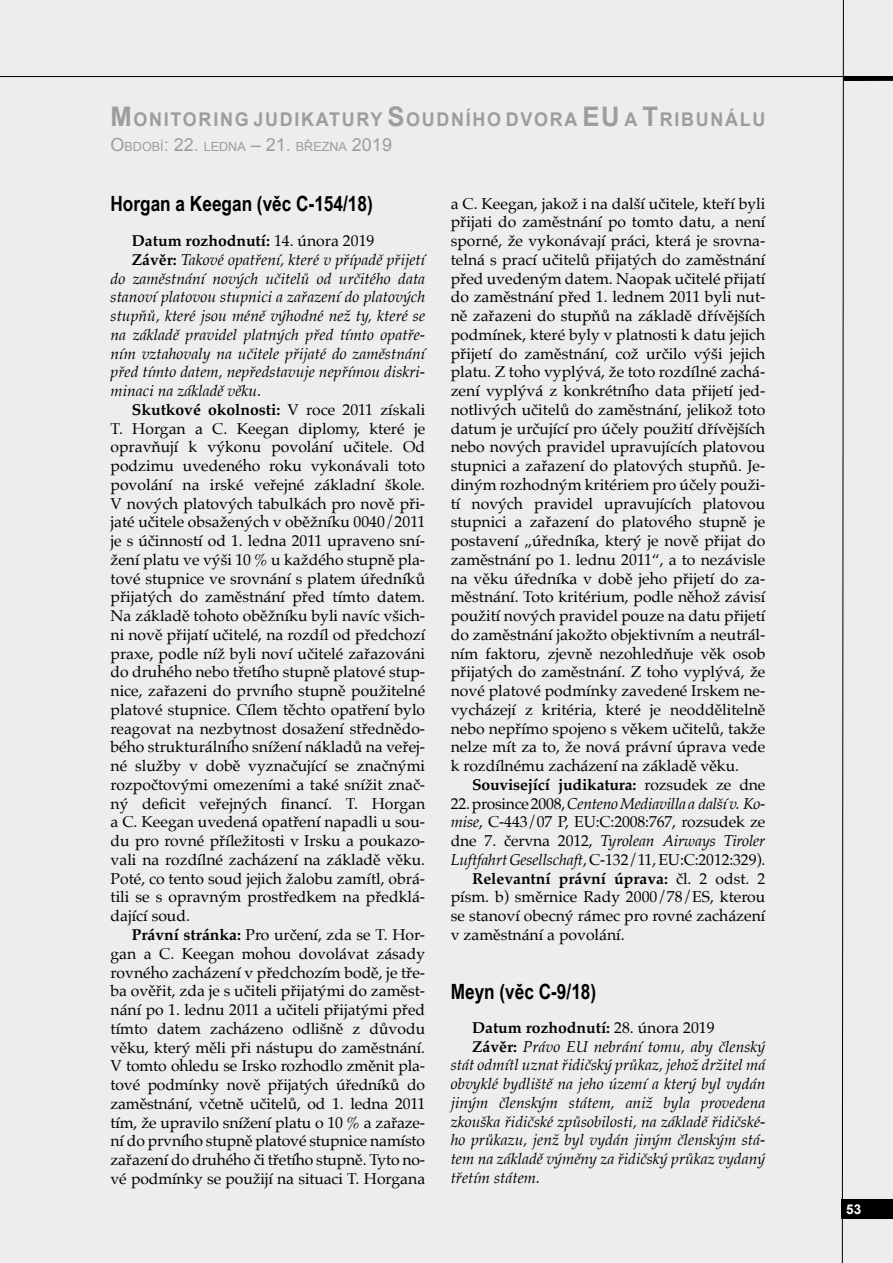
<style>
.page{position:relative;width:893px;height:1263px;background:#ededed}
.page>*{position:absolute;margin:0;border:0;box-sizing:border-box;transform-origin:0 0}
.titulek_14_17{font:700 21px "Arial Narrow";color:#000}
.titulek_18{font:700 18.9px "Arial";letter-spacing:.095em;color:#9d9d9c;scale:.95 1}
.t1{font:15.75px/18.8px "Palatino";color:#000;text-align:justify}
.t2{font:italic 15.75px/18.8px "Palatino";color:#000;text-align:justify}
.t3{font:700 15.75px "Palatino";color:#000}
.text_paginace{font:700 13.5px "Arial";color:#fff}
.titulek_obdobi{font:12.6px "Arial";color:#9d9d9c}
.s1{font-size:27px}
.s2{font-size:18px}
.s3{font-weight:400}
.s4{font-weight:700;font-style:normal}
.s5{font-weight:700}
.s6{font-style:italic}
</style>
<div class="page">
<svg style="left:842px;top:0;width:2px;height:1263px"></svg>
<hr style="left:843px;top:77px;width:50px;height:4px;background:#000">
<div style="left:842px;top:1199px;width:51px;height:19px;background:#000"></div>
<hr style="left:0;top:76px;width:893px;height:1px;background:#000">
<p class="titulek_18" style="left:111px;top:107px;width:691px"><span class="s1">M</span>ONITORING JUDIKATURY <span class="s1">S</span>OUDNÍHO DVORA <span class="s1">EU</span> A <span class="s1">T</span>RIBUNÁLU</p>
<p class="titulek_obdobi" style="left:111px;top:139px;width:283px"><span class="s2">O</span>BDOBÍ<span class="s2">: 22.</span> LEDNA <span class="s2">– 21.</span> BŘEZNA <span class="s2">2019</span></p>
<p class="titulek_14_17" style="left:111px;top:188px;width:264px">Horgan a Keegan (věc C-154/18)</p>
<p class="t3" style="left:132px;top:227px;width:244px">Datum rozhodnutí: <span class="s3">14. února 2019</span></p>
<p class="t2" style="left:111px;top:250px;width:316px;text-indent:21px"><span class="s4">Závěr:</span> Takové opatření, které v případě přijetí do zaměstnání nových učitelů od určitého data stanoví platovou stupnici a zařazení do platových stupňů, které jsou méně výhodné než ty, které se na základě pravidel platných před tímto opatře&shy;ním vztahovaly na učitele přijaté do zaměstnání před tímto datem, nepředstavuje nepřímou diskri&shy;minaci na základě věku.</p>
<p class="t1" style="left:111px;top:400px;width:316px;text-indent:21px"><span class="s5">Skutkové okolnosti:</span> V roce 2011 získali T. Horgan a C. Keegan diplomy, které je opravňují k výkonu povolání učitele. Od podzimu uvedeného roku vykonávali toto povolání na irské veřejné základní škole.<br>V nových platových tabulkách pro nově při&shy;jaté učitele obsažených v oběžníku 0040/2011 je s účinností od 1. ledna 2011 upraveno sní&shy;žení platu ve výši 10 % u každého stupně pla&shy;tové stupnice ve srovnání s platem úředníků přijatých do zaměstnání před tímto datem.<br>Na základě tohoto oběžníku byli navíc všich&shy;ni nově přijatí učitelé, na rozdíl od předchozí praxe, podle níž byli noví učitelé zařazováni do druhého nebo třetího stupně platové stup&shy;nice, zařazeni do prvního stupně použitelné platové stupnice. Cílem těchto opatření bylo reagovat na nezbytnost dosažení střednědo&shy;bého strukturálního snížení nákladů na veřej&shy;né služby v době vyznačující se značnými rozpočtovými omezeními a také snížit znač&shy;ný deficit veřejných financí. T. Horgan a C. Keegan uvedená opatření napadli u sou&shy;du pro rovné příležitosti v Irsku a poukazo&shy;vali na rozdílné zacházení na základě věku.<br>Poté, co tento soud jejich žalobu zamítl, obrá&shy;tili se s opravným prostředkem na předklá&shy;dající soud.</p>
<p class="t1" style="left:111px;top:925px;width:316px;text-indent:21px"><span class="s5">Právní stránka:</span> Pro určení, zda se T. Hor&shy;gan a C. Keegan mohou dovolávat zásady rovného zacházení v předchozím bodě, je tře&shy;ba ověřit, zda je s učiteli přijatými do zaměst&shy;nání po 1. lednu 2011 a učiteli přijatými před tímto datem zacházeno odlišně z důvodu věku, který měli při nástupu do zaměstnání.<br>V tomto ohledu se Irsko rozhodlo změnit pla&shy;tové podmínky nově přijatých úředníků do zaměstnání, včetně učitelů, od 1. ledna 2011 tím, že upravilo snížení platu o 10 % a zařaze&shy;ní do prvního stupně platové stupnice namísto zařazení do druhého či třetího stupně. Tyto no&shy;vé podmínky se použijí na situaci T. Horgana</p>
<p class="t1" style="left:451px;top:194px;width:316px">a C. Keegan, jakož i na další učitele, kteří byli přijati do zaměstnání po tomto datu, a není sporné, že vykonávají práci, která je srovna&shy;telná s prací učitelů přijatých do zaměstnání před uvedeným datem. Naopak učitelé přijatí do zaměstnání před 1. lednem 2011 byli nut&shy;ně zařazeni do stupňů na základě dřívějších podmínek, které byly v platnosti k datu jejich přijetí do zaměstnání, což určilo výši jejich platu. Z toho vyplývá, že toto rozdílné zachá&shy;zení vyplývá z konkrétního data přijetí jed&shy;notlivých učitelů do zaměstnání, jelikož toto datum je určující pro účely použití dřívějších nebo nových pravidel upravujících platovou stupnici a zařazení do platových stupňů. Je&shy;diným rozhodným kritériem pro účely použi&shy;tí nových pravidel upravujících platovou stupnici a zařazení do platového stupně je postavení „úředníka, který je nově přijat do zaměstnání po 1. lednu 2011“, a to nezávisle na věku úředníka v době jeho přijetí do za&shy;městnání. Toto kritérium, podle něhož závisí použití nových pravidel pouze na datu přijetí do zaměstnání jakožto objektivním a neutrál&shy;ním faktoru, zjevně nezohledňuje věk osob přijatých do zaměstnání. Z toho vyplývá, že nové platové podmínky zavedené Irskem ne&shy;vycházejí z kritéria, které je neoddělitelně nebo nepřímo spojeno s věkem učitelů, takže nelze mít za to, že nová právní úprava vede k rozdílnému zacházení na základě věku.</p>
<p class="t3" style="left:472px;top:771px;width:295px">Související judikatura: <span class="s3">rozsudek ze dne</span></p>
<p class="t1" style="left:451px;top:794px;width:316px">22. prosince 2008, <span class="s6">Centeno Mediavilla a další v. Ko&shy;mise</span>, C-443/07 P, EU:C:2008:767, rozsudek ze dne 7. června 2012, <span class="s6">Tyrolean Airways Tiroler Luftfahrt Gesellschaft</span>, C-132/11, EU:C:2012:329).</p>
<p class="t1" style="left:451px;top:869px;width:316px;text-indent:21px"><span class="s5">Relevantní právní úprava:</span> čl. 2 odst. 2 písm. b) směrnice Rady 2000/78/ES, kterou se stanoví obecný rámec pro rovné zacházení v zaměstnání a povolání.</p>
<p class="titulek_14_17" style="left:451px;top:976px;width:147px">Meyn (věc C-9/18)</p>
<p class="t3" style="left:472px;top:1014px;width:244px">Datum rozhodnutí: <span class="s3">28. února 2019</span></p>
<p class="t2" style="left:451px;top:1037px;width:316px;text-indent:21px"><span class="s4">Závěr:</span> Právo EU nebrání tomu, aby členský stát odmítl uznat řidičský průkaz, jehož držitel má obvyklé bydliště na jeho území a který byl vydán jiným členským státem, aniž byla provedena zkouška řidičské způsobilosti, na základě řidičské&shy;ho průkazu, jenž byl vydán jiným členským stá&shy;tem na základě výměny za řidičský průkaz vydaný třetím státem.</p>
<p class="text_paginace" style="left:846px;top:1200px;width:17px">53</p>
</div>
